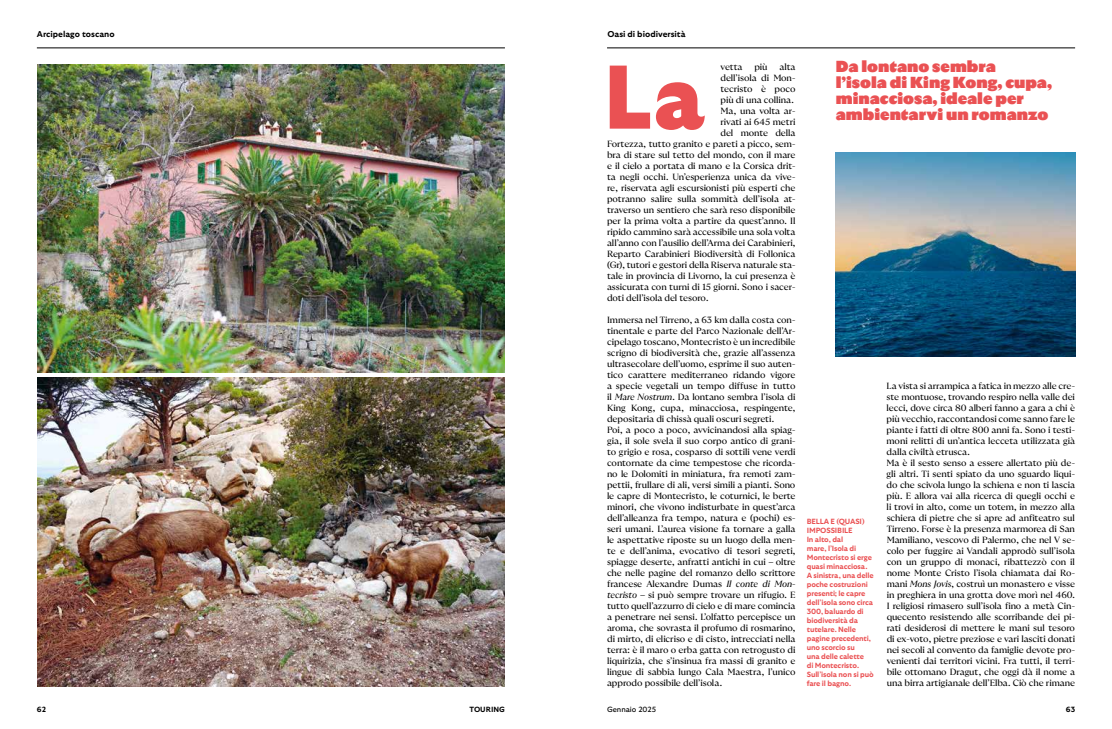
<style>
.page{position:relative;width:1112px;height:729px;background:#fff}
.page>*{position:absolute;margin:0;border:0;box-sizing:border-box;transform-origin:0 0}
.t1{font:900 90px "GT Ultra";color:#ea5153}
.t2{font:900 16px/16.2px "GT Ultra";color:#ea5153}
.t3{font:9px/11px "GT Ultra Fine";letter-spacing:-.005em;color:#000}
.t4{font:700 8.5px "GT Ultra";color:#000}
.t5{font:700 7.5px/9px "GT Ultra";letter-spacing:-.02em;color:#ea5153}
.t6{font:700 7.5px "GT Ultra";color:#000}
.t7{font:7.5px "GT Ultra";color:#000}
.s1{font-style:italic}
</style>
<div class="page">
<hr style="left:37px;top:48px;width:468px;height:1px;background:#000">
<hr style="left:607px;top:48px;width:467px;height:1px;background:#000">
<img style="left:37px;top:378px;width:467px;height:308px">
<img style="left:835px;top:152px;width:239px;height:204px">
<img style="left:37px;top:64px;width:468px;height:308px">
<p class="t4" style="left:37px;top:29px;width:79px">Arcipelago toscano</p>
<p class="t4" style="left:607px;top:29px;width:80px">Oasi di biodiversità</p>
<p class="t3" style="left:720px;top:61px;width:24px">vetta</p>
<p class="t3" style="left:754px;top:61px;width:15px">più</p>
<p class="t3" style="left:779px;top:61px;width:18px">alta</p>
<p class="t3" style="left:720px;top:72px;width:76px">dell’isola di Mon-</p>
<p class="t3" style="left:720px;top:83px;width:76px">tecristo è poco</p>
<p class="t3" style="left:720px;top:94px;width:75px">più di una collina.</p>
<p class="t3" style="left:720px;top:105px;width:76px">Ma, una volta ar-</p>
<p class="t3" style="left:720px;top:116px;width:76px">rivati ai 645 metri</p>
<p class="t3" style="left:720px;top:127px;width:76px">del monte della</p>
<p class="t3" style="left:607px;top:138px;width:190px">Fortezza, tutto granito e pareti a picco, sem-</p>
<p class="t3" style="left:607px;top:149px;width:190px">bra di stare sul tetto del mondo, con il mare</p>
<p class="t3" style="left:607px;top:160px;width:190px">e il cielo a portata di mano e la Corsica drit-</p>
<p class="t3" style="left:607px;top:171px;width:190px">ta negli occhi. Un’esperienza unica da vive-</p>
<p class="t3" style="left:607px;top:182px;width:190px">re, riservata agli escursionisti più esperti che</p>
<p class="t3" style="left:607px;top:193px;width:190px">potranno salire sulla sommità dell’isola at-</p>
<p class="t3" style="left:607px;top:204px;width:190px">traverso un sentiero che sarà reso disponibile</p>
<p class="t3" style="left:607px;top:215px;width:190px">per la prima volta a partire da quest’anno. Il</p>
<p class="t3" style="left:607px;top:226px;width:190px">ripido cammino sarà accessibile una sola volta</p>
<p class="t3" style="left:607px;top:237px;width:190px">all’anno con l’ausilio dell’Arma dei Carabinieri,</p>
<p class="t3" style="left:607px;top:248px;width:190px">Reparto Carabinieri Biodiversità di Follonica</p>
<p class="t3" style="left:607px;top:259px;width:190px">(Gr), tutori e gestori della Riserva naturale sta-</p>
<p class="t3" style="left:607px;top:270px;width:190px">tale in provincia di Livorno, la cui presenza è</p>
<p class="t3" style="left:607px;top:281px;width:190px">assicurata con turni di 15 giorni. Sono i sacer-</p>
<p class="t3" style="left:607px;top:292px;width:103px">doti dell’isola del tesoro.</p>
<p class="t3" style="left:607px;top:314px;width:190px">Immersa nel Tirreno, a 63 km dalla costa con&shy;tinentale e parte del Parco Nazionale dell’Ar&shy;cipelago toscano, Montecristo è un incredibile scrigno di biodiversità che, grazie all’assenza ultrasecolare dell’uomo, esprime il suo auten&shy;tico carattere mediterraneo ridando vigore a specie vegetali un tempo diffuse in tutto il <span class="s1">Mare Nostrum</span>. Da lontano sembra l’isola di King Kong, cupa, minacciosa, respingente, depositaria di chissà quali oscuri segreti.<br>Poi, a poco a poco, avvicinandosi alla spiag&shy;gia, il sole svela il suo corpo antico di grani&shy;to grigio e rosa, cosparso di sottili vene verdi contornate da cime tempestose che ricorda&shy;no le Dolomiti in miniatura, fra remoti zam&shy;pettii, frullare di ali, versi simili a pianti. Sono le capre di Montecristo, le coturnici, le berte minori, che vivono indisturbate in quest’arca dell’alleanza fra tempo, natura e (pochi) es&shy;seri umani. L’aurea visione fa tornare a galla le aspettative riposte su un luogo della men&shy;te e dell’anima, evocativo di tesori segreti, spiagge deserte, anfratti antichi in cui – oltre che nelle pagine del romanzo dello scrittore francese Alexandre Dumas <span class="s1">Il conte di Mon&shy;tecristo</span> – si può sempre trovare un rifugio. E tutto quell’azzurro di cielo e di mare comincia a penetrare nei sensi. L’olfatto percepisce un aroma, che sovrasta il profumo di rosmarino, di mirto, di elicriso e di cisto, intrecciati nella terra: è il maro o erba gatta con retrogusto di liquirizia, che s’insinua fra massi di granito e lingue di sabbia lungo Cala Maestra, l’unico approdo possibile dell’isola.</p>
<h1 class="t1" style="left:602px;top:48px;width:104px">La</h1>
<h2 class="t2" style="left:835px;top:58px;width:218px">Da lontano sembra<br>l’isola di King Kong, cupa, minacciosa, ideale per ambientarvi un romanzo</h2>
<p class="t5" style="left:806px;top:517px;width:68px">BELLA E (QUASI)<br>IMPOSSIBILE<br>In alto, dal<br>mare, l’Isola di<br>Montecristo si erge quasi minacciosa.<br>A sinistra, una delle poche costruzioni presenti; le capre dell’isola sono circa<br>300, baluardo di biodiversità da tutelare. Nelle pagine precedenti, uno scorcio su<br>una delle calette<br>di Montecristo.<br>Sull’isola non si può fare il bagno.</p>
<p class="t3" style="left:886px;top:380px;width:190px">La vista si arrampica a fatica in mezzo alle cre&shy;ste montuose, trovando respiro nella valle dei lecci, dove circa 80 alberi fanno a gara a chi è più vecchio, raccontandosi come sanno fare le piante i fatti di oltre 800 anni fa. Sono i testi&shy;moni relitti di un’antica lecceta utilizzata già dalla civiltà etrusca.<br>Ma è il sesto senso a essere allertato più de&shy;gli altri. Ti senti spiato da uno sguardo liqui&shy;do che scivola lungo la schiena e non ti lascia più. E allora vai alla ricerca di quegli occhi e li trovi in alto, come un totem, in mezzo alla schiera di pietre che si apre ad anfiteatro sul Tirreno. Forse è la presenza marmorea di San Mamiliano, vescovo di Palermo, che nel V se&shy;colo per fuggire ai Vandali approdò sull’isola con un gruppo di monaci, ribattezzò con il nome Monte Cristo l’isola chiamata dai Ro&shy;mani <span class="s1">Mons Jovis</span>, costruì un monastero e visse in preghiera in una grotta dove morì nel 460.<br>I religiosi rimasero sull’isola fino a metà Cin&shy;quecento resistendo alle scorribande dei pi&shy;rati desiderosi di mettere le mani sul tesoro di ex-voto, pietre preziose e vari lasciti donati nei secoli al convento da famiglie devote pro&shy;venienti dai territori vicini. Fra tutti, il terri&shy;bile ottomano Dragut, che oggi dà il nome a una birra artigianale dell’Elba. Ciò che rimane</p>
<p class="t6" style="left:37px;top:705px;width:11px">62</p>
<p class="t6" style="left:469px;top:705px;width:37px">TOURING</p>
<p class="t7" style="left:607px;top:705px;width:51px">Gennaio 2025</p>
<p class="t6" style="left:1065px;top:705px;width:11px">63</p>
</div>
